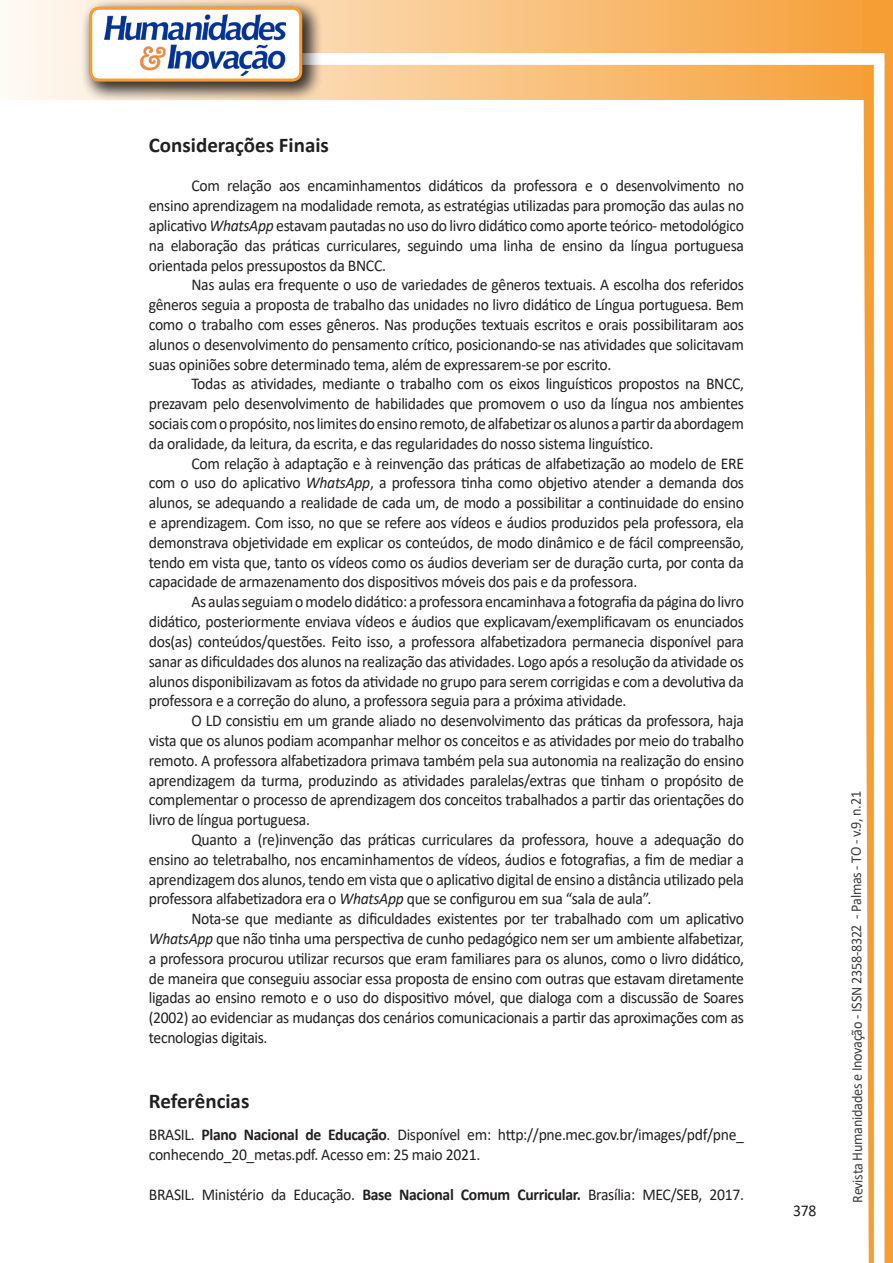
<style>
.page{position:relative;width:893px;height:1263px;background:#fff}
.page>*{position:absolute;margin:0;border:0;box-sizing:border-box;transform-origin:0 0}
.Titulo_2{font:700 21px "Calibri";color:#231f20}
.texto{font:16.5px/19.8px "Calibri";letter-spacing:-.02em;color:#231f20;text-align:justify;scale:.95 1}
.t1{font:15px "Calibri";letter-spacing:-.025em;color:#3e3e3f;scale:.95 1}
.s1{font-style:italic}
.s2{font-weight:700}
</style>
<div class="page">
<svg style="left:5px;top:0;width:858px;height:100px;background:#f9c484"></svg>
<div style="left:302px;top:53px;width:582px;height:12px;background:#fff;border:2px solid #fff"></div>
<svg style="left:863px;top:0;width:30px;height:1263px"></svg>
<div style="left:81px;top:0;width:241px;height:102px;background:#231f20;opacity:.75"></div>
<svg style="left:91px;top:8px;width:210px;height:72px"></svg>
<div style="left:89px;top:7px;width:213px;height:75px;border:3px solid #f69e34;border-radius:9px"></div>
<p class="Titulo_2" style="left:149px;top:130px;width:182px">Considerações Finais</p>
<p class="texto" style="left:149px;top:176px;width:628px;text-indent:43px">Com relação aos encaminhamentos didáticos da professora e o desenvolvimento no ensino aprendizagem na modalidade remota, as estratégias utilizadas para promoção das aulas no aplicativo <span class="s1">WhatsApp</span> estavam pautadas no uso do livro didático como aporte teórico- metodológico na elaboração das práticas curriculares, seguindo uma linha de ensino da língua portuguesa orientada pelos pressupostos da BNCC.</p>
<p class="texto" style="left:149px;top:275px;width:628px;text-indent:43px">Nas aulas era frequente o uso de variedades de gêneros textuais. A escolha dos referidos gêneros seguia a proposta de trabalho das unidades no livro didático de Língua portuguesa. Bem como o trabalho com esses gêneros. Nas produções textuais escritos e orais possibilitaram aos alunos o desenvolvimento do pensamento crítico, posicionando-se nas atividades que solicitavam suas opiniões sobre determinado tema, além de expressarem-se por escrito.</p>
<p class="texto" style="left:149px;top:374px;width:628px;text-indent:43px">Todas as atividades, mediante o trabalho com os eixos linguísticos propostos na BNCC, prezavam pelo desenvolvimento de habilidades que promovem o uso da língua nos ambientes sociais com o propósito, nos limites do ensino remoto, de alfabetizar os alunos a partir da abordagem da oralidade, da leitura, da escrita, e das regularidades do nosso sistema linguístico.</p>
<p class="texto" style="left:149px;top:453px;width:628px;text-indent:43px">Com relação à adaptação e à reinvenção das práticas de alfabetização ao modelo de ERE com o uso do aplicativo <span class="s1">WhatsApp</span>, a professora tinha como objetivo atender a demanda dos alunos, se adequando a realidade de cada um, de modo a possibilitar a continuidade do ensino e aprendizagem. Com isso, no que se refere aos vídeos e áudios produzidos pela professora, ela demonstrava objetividade em explicar os conteúdos, de modo dinâmico e de fácil compreensão, tendo em vista que, tanto os vídeos como os áudios deveriam ser de duração curta, por conta da capacidade de armazenamento dos dispositivos móveis dos pais e da professora.</p>
<p class="texto" style="left:149px;top:591px;width:628px;text-indent:43px">As aulas seguiam o modelo didático: a professora encaminhava a fotografia da página do livro didático, posteriormente enviava vídeos e áudios que explicavam/exemplificavam os enunciados dos(as) conteúdos/questões. Feito isso, a professora alfabetizadora permanecia disponível para sanar as dificuldades dos alunos na realização das atividades. Logo após a resolução da atividade os alunos disponibilizavam as fotos da atividade no grupo para serem corrigidas e com a devolutiva da professora e a correção do aluno, a professora seguia para a próxima atividade.</p>
<p class="texto" style="left:149px;top:710px;width:628px;text-indent:43px">O LD consistiu em um grande aliado no desenvolvimento das práticas da professora, haja vista que os alunos podiam acompanhar melhor os conceitos e as atividades por meio do trabalho remoto. A professora alfabetizadora primava também pela sua autonomia na realização do ensino aprendizagem da turma, produzindo as atividades paralelas/extras que tinham o propósito de complementar o processo de aprendizagem dos conceitos trabalhados a partir das orientações do livro de língua portuguesa.</p>
<p class="texto" style="left:149px;top:829px;width:628px;text-indent:43px">Quanto a (re)invenção das práticas curriculares da professora, houve a adequação do ensino ao teletrabalho, nos encaminhamentos de vídeos, áudios e fotografias, a fim de mediar a aprendizagem dos alunos, tendo em vista que o aplicativo digital de ensino a distância utilizado pela professora alfabetizadora era o <span class="s1">WhatsApp</span> que se configurou em sua “sala de aula”.</p>
<p class="texto" style="left:149px;top:908px;width:628px;text-indent:43px">Nota-se que mediante as dificuldades existentes por ter trabalhado com um aplicativo <span class="s1">WhatsApp</span> que não tinha uma perspectiva de cunho pedagógico nem ser um ambiente alfabetizar, a professora procurou utilizar recursos que eram familiares para os alunos, como o livro didático, de maneira que conseguiu associar essa proposta de ensino com outras que estavam diretamente ligadas ao ensino remoto e o uso do dispositivo móvel, que dialoga com a discussão de Soares (2002) ao evidenciar as mudanças dos cenários comunicacionais a partir das aproximações com as tecnologias digitais.</p>
<p class="Titulo_2" style="left:149px;top:1086px;width:102px">Referências</p>
<p class="texto" style="left:149px;top:1124px;width:628px">BRASIL. <span class="s2">Plano Nacional de Educação</span>. Disponível em: http://pne.mec.gov.br/images/pdf/pne_ conhecendo_20_metas.pdf. Acesso em: 25 maio 2021.</p>
<p class="texto" style="left:149px;top:1184px;width:628px">BRASIL. Ministério da Educação. <span class="s2">Base Nacional Comum Curricular.</span> Brasília: MEC/SEB, 2017.</p>
<p class="texto" style="left:793px;top:1200px;width:26px">378</p>
<p class="t1" style="left:846px;top:1203px;width:435px;rotate:-90deg">Revista Humanidades e Inovação - ISSN 2358-8322 - Palmas - TO - v.9, n.21</p>
</div>
